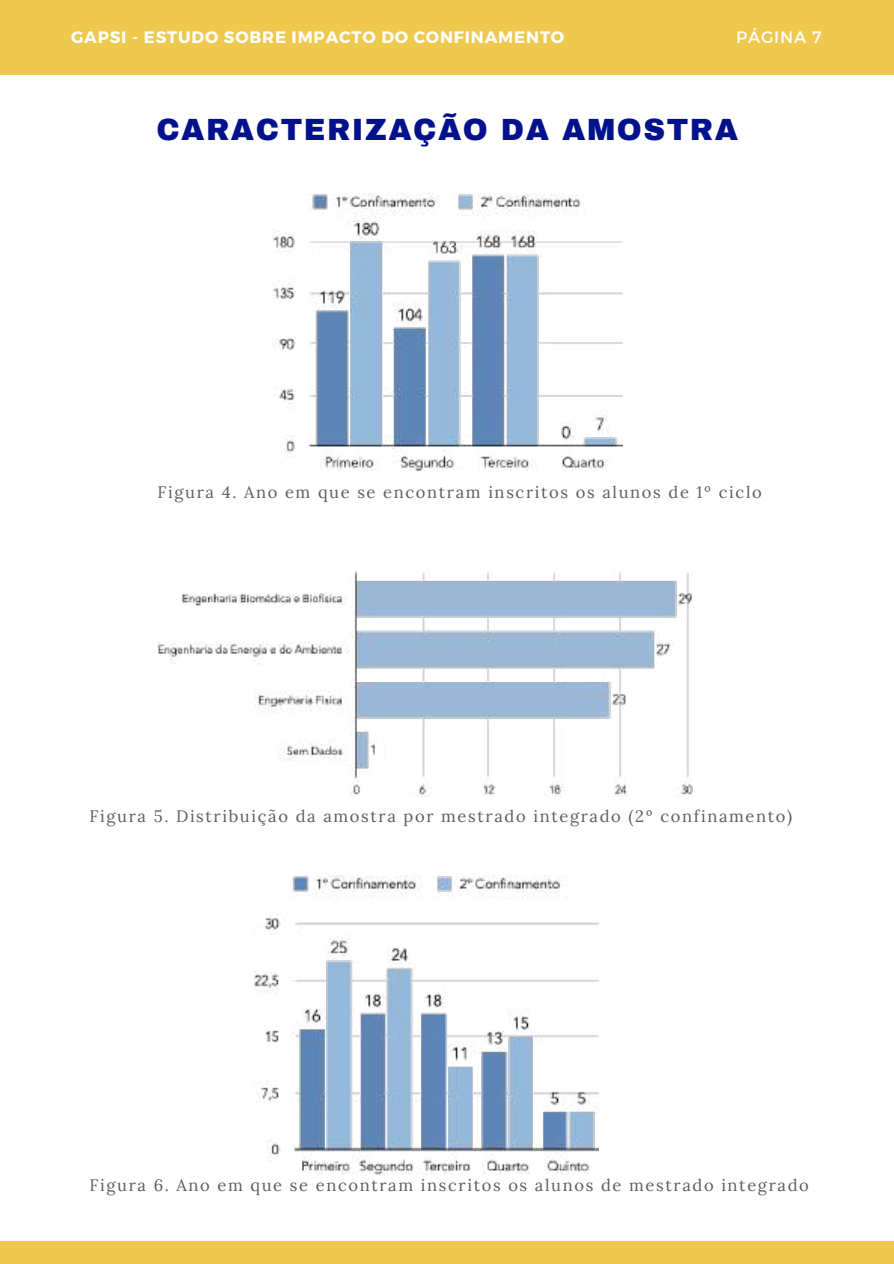
<style>
.page{position:relative;width:894px;height:1264px;background:#fff}
.page>*{position:absolute;margin:0;border:0;box-sizing:border-box;transform-origin:0 0}
.t1{font:900 30px "Archivo";letter-spacing:.05em;color:#03118d}
.t2{font:16.5px "Lora";letter-spacing:.1em;color:#5e5e5e}
.t3{font:700 16.5px "Montserrat";letter-spacing:.05em;color:#fff}
.t4{font:16.5px "Montserrat";letter-spacing:.05em;color:#fff}
</style>
<div class="page">
<div style="left:0;top:0;width:893px;height:74px;background:#eec94d"></div>
<div style="left:0;top:1241px;width:893px;height:22px;background:#eec94d"></div>
<img style="left:272px;top:193px;width:349px;height:278px">
<img style="left:254px;top:875px;width:344px;height:299px">
<img style="left:157px;top:571px;width:535px;height:225px">
<p class="t3" style="left:71px;top:27px;width:494px">GAPSI - ESTUDO SOBRE IMPACTO DO CONFINAMENTO</p>
<p class="t4" style="left:735px;top:27px;width:87px">PÁGINA 7</p>
<h1 class="t1" style="left:156px;top:113px;width:583px">CARACTERIZAÇÃO DA AMOSTRA</h1>
<p class="t2" style="left:157px;top:481px;width:605px">Figura 4. Ano em que se encontram inscritos os alunos de 1º ciclo</p>
<p class="t2" style="left:89px;top:805px;width:704px">Figura 5. Distribuição da amostra por mestrado integrado (2º confinamento)</p>
<p class="t2" style="left:89px;top:1174px;width:720px">Figura 6. Ano em que se encontram inscritos os alunos de mestrado integrado</p>
</div>
